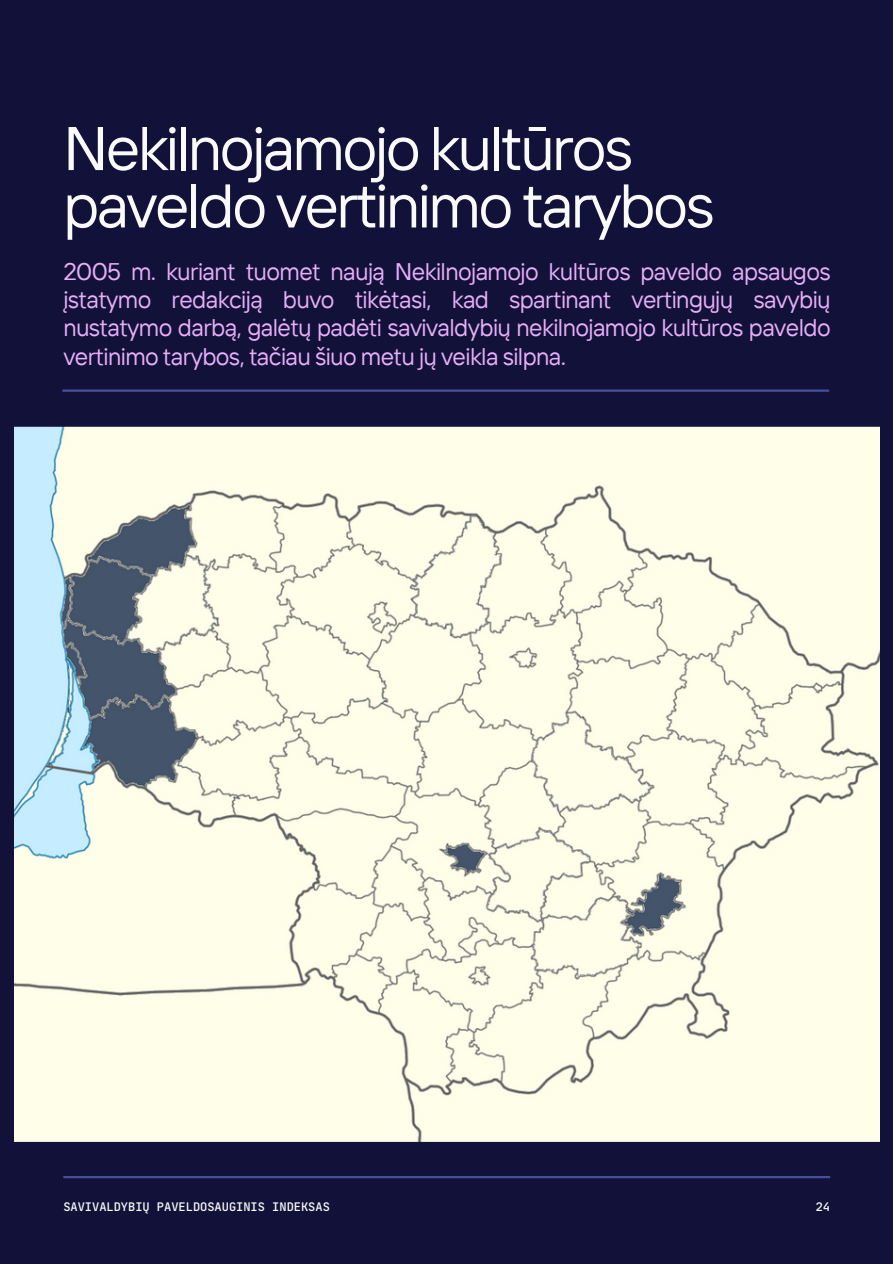
<style>
.page{position:relative;width:893px;height:1264px;background:#fff}
.page>*{position:absolute;margin:0;border:0;box-sizing:border-box;transform-origin:0 0}
.t1{font:61.5px/57.3px "TT Interphases";letter-spacing:-.04em;color:#fafafa}
.t2{font:24px/28.2px "TT Interphases";letter-spacing:-.025em;color:#e8aff6;text-align:justify}
.t3{font:500 12px "Jet Brains Mono";color:#fafafa}
</style>
<div class="page">
<div style="left:0;top:0;width:892px;height:1263px;background:#11113a"></div>
<hr style="left:63px;top:1175px;width:767px;height:3px;background:#5566b8">
<hr style="left:62px;top:389px;width:767px;height:3px;background:#5566b8">
<img style="left:14px;top:426px;width:865px;height:715px">
<p class="t1" style="left:63px;top:118px;width:652px">Nekilnojamojo kultūros paveldo vertinimo tarybos</p>
<p class="t2" style="left:63px;top:257px;width:768px">2005 m. kuriant tuomet naują Nekilnojamojo kultūros paveldo apsaugos įstatymo redakciją buvo tikėtasi, kad spartinant vertingųjų savybių nustatymo darbą, galėtų padėti savivaldybių nekilnojamojo kultūros paveldo vertinimo tarybos, tačiau šiuo metu jų veikla silpna.</p>
<p class="t3" style="left:63px;top:1198px;width:268px">SAVIVALDYBIŲ PAVELDOSAUGINIS INDEKSAS</p>
<h2 class="t3" style="left:815px;top:1198px;width:16px">24</h2>
</div>
